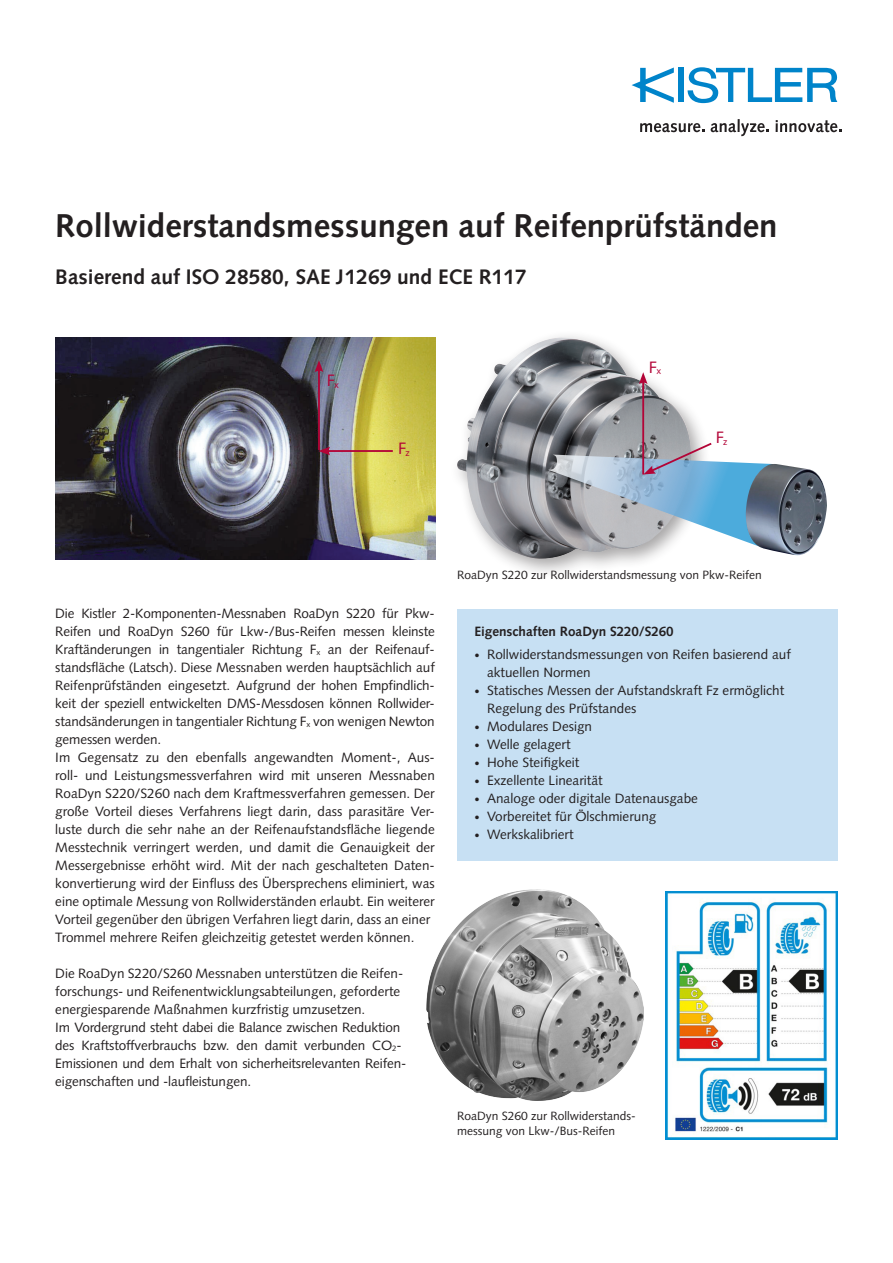
<style>
.page{position:relative;width:893px;height:1263px;background:#fff}
.page>*{position:absolute;margin:0;border:0;box-sizing:border-box;transform-origin:0 0}
.t1{font:700 33px "Syntax LT Std";color:#231f20}
.t2{font:700 21px "Syntax LT Std";color:#231f20}
.t3{font:16.5px "Syntax LT Std";color:#b30437}
.t4{font:13.5px/18px "Syntax LT Std";color:#231f20}
.t5{font:700 13.5px "Syntax LT Std";color:#231f20}
.t6{font:12px/15px "Syntax LT Std";color:#231f20}
.s1{font-size:10.5px}
</style>
<div class="page">
<div style="left:678px;top:68px;width:5px;height:34px;background:#0084ca"></div>
<svg style="left:688px;top:67px;width:150px;height:36px"></svg>
<svg style="left:632px;top:68px;width:42px;height:35px"></svg>
<svg style="left:640px;top:123px;width:64px;height:9px"></svg>
<svg style="left:711px;top:119px;width:58px;height:17px"></svg>
<svg style="left:776px;top:120px;width:65px;height:12px"></svg>
<img style="left:426px;top:889px;width:217px;height:211px">
<img style="left:666px;top:891px;width:172px;height:249px">
<div style="left:457px;top:609px;width:380px;height:252px;background:#c7e0f3"></div>
<img style="left:55px;top:337px;width:381px;height:222px">
<hr style="left:327px;top:450px;width:66px;height:2px;background:#b30437">
<svg style="left:318px;top:447px;width:12px;height:8px"></svg>
<hr style="left:318px;top:369px;width:2px;height:81px;background:#b30437">
<svg style="left:315px;top:360px;width:8px;height:12px"></svg>
<div style="left:449px;top:330px;width:261px;height:249px;background:#231f20;opacity:.4"></div>
<img style="left:457px;top:337px;width:234px;height:222px">
<img style="left:762px;top:464px;width:65px;height:91px">
<svg style="left:548px;top:441px;width:225px;height:107px;background:#99afc0"></svg>
<hr style="left:642px;top:381px;width:2px;height:93px;background:#b30437">
<svg style="left:639px;top:372px;width:8px;height:12px"></svg>
<h1 class="t1" style="left:55px;top:207px;width:724px">Rollwiderstandsmessungen auf Reifenprüfständen</h1>
<h2 class="t2" style="left:55px;top:265px;width:473px">Basierend auf ISO 28580, SAE J1269 und ECE R117</h2>
<p class="t3" style="left:327px;top:371px;width:14px">F<sub>x</sub></p>
<p class="t3" style="left:398px;top:439px;width:13px">F<sub>z</sub></p>
<p class="t3" style="left:649px;top:357px;width:14px">F<sub>x</sub></p>
<p class="t3" style="left:716px;top:428px;width:13px">F<sub>z</sub></p>
<p class="t4" style="left:55px;top:604px;width:381px">Die Kistler 2-Komponenten-Messnaben RoaDyn S220 für Pkw-Reifen und RoaDyn S260 für Lkw-/Bus-Reifen messen kleinste Kraftänderungen in tangentialer Richtung F<sub>x</sub> an der Reifenauf&shy;standsfläche (Latsch). Diese Messnaben werden hauptsächlich auf Reifenprüfständen eingesetzt. Aufgrund der hohen Empfindlich&shy;keit der speziell entwickelten DMS-Messdosen können Rollwider&shy;standsänderungen in tangentialer Richtung F<sub>x</sub> von wenigen Newton gemessen werden.<br>Im Gegensatz zu den ebenfalls angewandten Moment-, Aus&shy;roll- und Leistungsmessverfahren wird mit unseren Messnaben RoaDyn S220/S260 nach dem Kraftmessverfahren gemessen. Der große Vorteil dieses Verfahrens liegt darin, dass parasitäre Ver&shy;luste durch die sehr nahe an der Reifenaufstandsfläche liegende Messtechnik verringert werden, und damit die Genauigkeit der Messergebnisse erhöht wird. Mit der nach geschalteten Daten&shy;konvertierung wird der Einfluss des Übersprechens eliminiert, was eine optimale Messung von Rollwiderständen erlaubt. Ein weiterer Vorteil gegenüber den übrigen Verfahren liegt darin, dass an einer Trommel mehrere Reifen gleichzeitig getestet werden können.</p>
<p class="t4" style="left:55px;top:964px;width:351px">Die RoaDyn S220/S260 Messnaben unterstützen die Reifen&shy;forschungs- und Reifenentwicklungsabteilungen, geforderte energiesparende Maßnahmen kurzfristig umzusetzen.<br>Im Vordergrund steht dabei die Balance zwischen Reduktion des Kraftstoffverbrauchs bzw. den damit verbunden CO<sub>2</sub>- Emissionen und dem Erhalt von sicherheitsrelevanten Reifen&shy;eigenschaften und -laufleistungen.</p>
<p class="t6" style="left:457px;top:567px;width:306px">RoaDyn S220 zur Rollwiderstandsmessung von Pkw-Reifen</p>
<p class="t5" style="left:474px;top:624px;width:201px">Eigenschaften RoaDyn S220/S260</p>
<p class="t4" style="left:487px;top:645px;width:305px;text-indent:-13px"><span class="s1">•</span> Rollwiderstandsmessungen von Reifen basierend auf aktuellen Normen</p>
<p class="t4" style="left:487px;top:681px;width:299px;text-indent:-13px"><span class="s1">•</span> Statisches Messen der Aufstandskraft Fz ermöglicht<br>Regelung des Prüfstandes</p>
<p class="t4" style="left:474px;top:717px;width:119px"><span class="s1">•</span> Modulares Design</p>
<p class="t4" style="left:474px;top:735px;width:98px"><span class="s1">•</span> Welle gelagert</p>
<p class="t4" style="left:474px;top:753px;width:107px"><span class="s1">•</span> Hohe Steifigkeit</p>
<p class="t4" style="left:474px;top:771px;width:130px"><span class="s1">•</span> Exzellente Linearität</p>
<p class="t4" style="left:474px;top:789px;width:225px"><span class="s1">•</span> Analoge oder digitale Datenausgabe</p>
<p class="t4" style="left:474px;top:807px;width:184px"><span class="s1">•</span> Vorbereitet für Ölschmierung</p>
<p class="t4" style="left:474px;top:825px;width:101px"><span class="s1">•</span> Werkskalibriert</p>
<p class="t6" style="left:457px;top:1109px;width:178px">RoaDyn S260 zur Rollwiderstands&shy;messung von Lkw-/Bus-Reifen</p>
</div>
